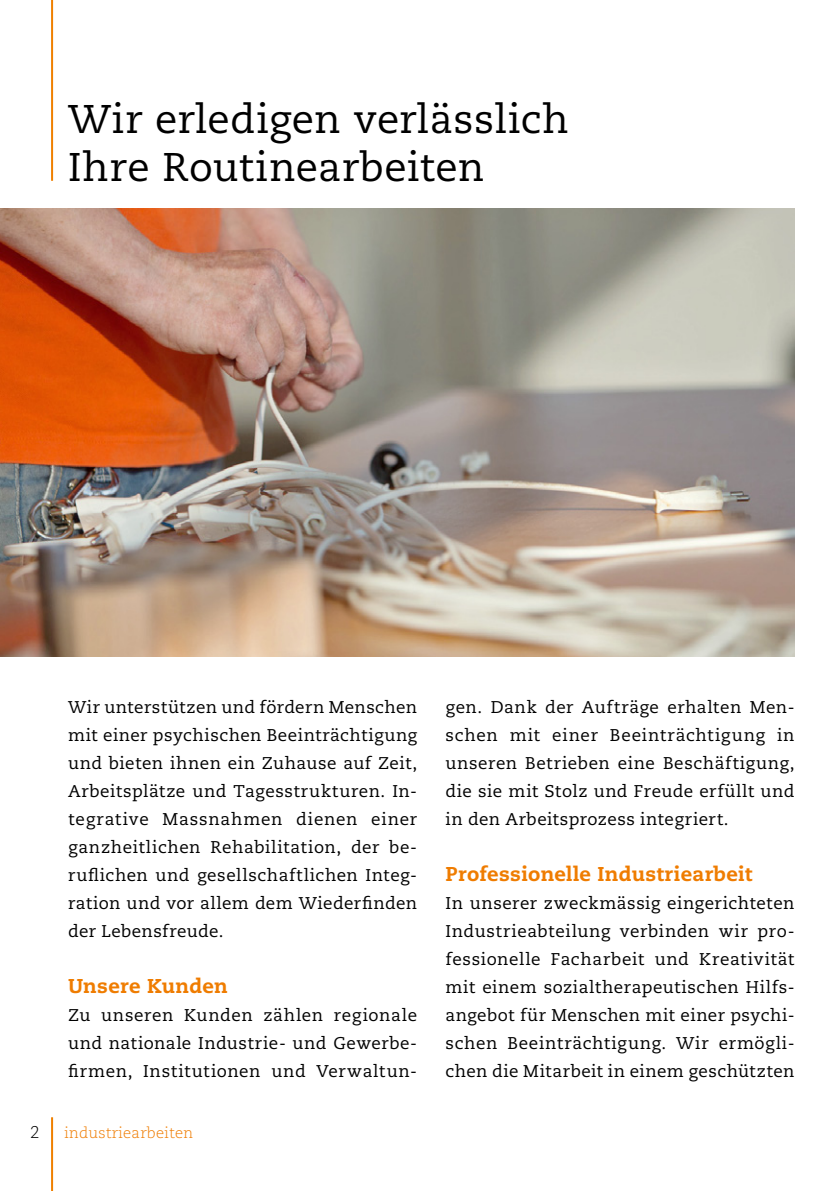
<style>
.page{position:relative;width:840px;height:1191px;background:#fff}
.page>*{position:absolute;margin:0;border:0;box-sizing:border-box;transform-origin:0 0}
.rubriktitel{font:40px "Caecilia LT Std";letter-spacing:.015em;color:#000}
.untertitel{font:800 20px "Caecilia LT Std";letter-spacing:.015em;color:#ef7c00}
.lauftext{font:17px/28px "Caecilia LT Std";letter-spacing:.03em;color:#000;text-align:justify}
.seitenzahl{font:300 17px "Caecilia LT Std";color:#000}
.t1{font:300 15px "Caecilia LT Std";letter-spacing:.015em;color:#ef7c00}
</style>
<div class="page">
<hr style="left:51px;top:1117px;width:2px;height:74px;background:#ef8000">
<hr style="left:51px;top:0;width:2px;height:181px;background:#ef8000">
<img style="left:0;top:209px;width:794px;height:448px">
<p class="rubriktitel" style="left:68px;top:96px;width:502px">Wir erledigen verlässlich</p>
<p class="rubriktitel" style="left:68px;top:144px;width:417px">Ihre Routinearbeiten</p>
<p class="lauftext" style="left:68px;top:693px;width:350px">Wir unterstützen und fördern Menschen mit einer psychischen Beeinträchtigung und bieten ihnen ein Zuhause auf Zeit, Arbeitsplätze und Tagesstrukturen. In&shy;tegrative Massnahmen dienen einer ganzheitlichen Rehabilitation, der be&shy;ruflichen und gesellschaftlichen Integ&shy;ration und vor allem dem Wiederfinden der Lebensfreude.</p>
<p class="untertitel" style="left:68px;top:973px;width:161px">Unsere Kunden</p>
<p class="lauftext" style="left:68px;top:1001px;width:350px">Zu unseren Kunden zählen regionale und nationale Industrie- und Gewerbe&shy;firmen, Institutionen und Verwaltun-</p>
<p class="seitenzahl" style="left:30px;top:1122px;width:11px">2</p>
<p class="t1" style="left:64px;top:1124px;width:130px">industriearbeiten</p>
<p class="lauftext" style="left:445px;top:693px;width:350px">gen. Dank der Aufträge erhalten Men&shy;schen mit einer Beeinträchtigung in unseren Betrieben eine Beschäftigung, die sie mit Stolz und Freude erfüllt und in den Arbeitsprozess integriert.</p>
<p class="untertitel" style="left:445px;top:861px;width:308px">Professionelle Industriearbeit</p>
<p class="lauftext" style="left:445px;top:889px;width:350px">In unserer zweckmässig eingerichteten Industrieabteilung verbinden wir pro&shy;fessionelle Facharbeit und Kreativität mit einem sozialtherapeutischen Hilfs&shy;angebot für Menschen mit einer psychi&shy;schen Beeinträchtigung. Wir ermögli&shy;chen die Mitarbeit in einem geschützten</p>
</div>
